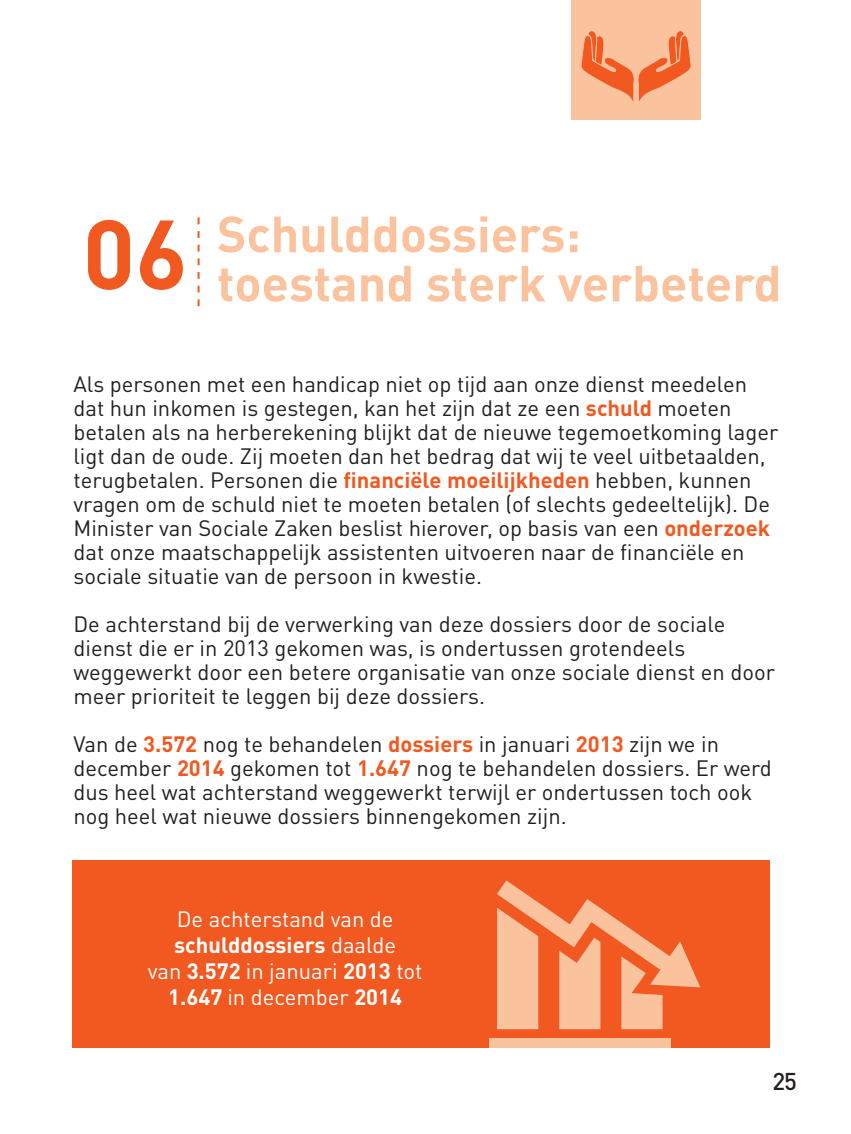
<style>
.page{position:relative;width:851px;height:1134px;background:#fff}
.page>*{position:absolute;margin:0;border:0;box-sizing:border-box;transform-origin:0 0}
.t1{font:700 96.6px "DINOT";color:#f15921}
.t2{font:700 50px/49.2px "DINOT";color:#fbc29e}
.t3{font:500 24px "DINOT";color:#231f20}
.t4{font:22px/24px "DINOT";color:#231f20}
.t5{font:22px/26px "DINOT";color:#fff;text-align:center}
.s1{font-weight:700;color:#f15921}
.s2{font-weight:700}
</style>
<div class="page">
<svg style="left:197px;top:217px;width:2px;height:89px"></svg>
<div style="left:571px;top:0;width:129px;height:119px;background:#fbc29e"></div>
<div style="left:72px;top:860px;width:697px;height:188px;background:#f15921"></div>
<div style="left:489px;top:1038px;width:181px;height:10px;background:#fbc29e"></div>
<svg style="left:497px;top:880px;width:203px;height:149px"></svg>
<svg style="left:581px;top:31px;width:110px;height:71px"></svg>
<h1 class="t1" style="left:83px;top:191px;width:106px">06</h1>
<h2 class="t2" style="left:217px;top:208px;width:566px">Schulddossiers: toestand sterk verbeterd</h2>
<p class="t4" style="left:73px;top:372px;width:706px">Als personen met een handicap niet op tijd aan onze dienst meedelen dat hun inkomen is gestegen, kan het zijn dat ze een <span class="s1">schuld</span> moeten betalen als na herberekening blijkt dat de nieuwe tegemoetkoming lager ligt dan de oude. Zij moeten dan het bedrag dat wij te veel uitbetaalden, terugbetalen. Personen die <span class="s1">financiële moeilijkheden</span> hebben, kunnen vragen om de schuld niet te moeten betalen (of slechts gedeeltelijk). De Minister van Sociale Zaken beslist hierover, op basis van een <span class="s1">onderzoek </span>dat onze maatschappelijk assistenten uitvoeren naar de financiële en sociale situatie van de persoon in kwestie.</p>
<p class="t4" style="left:73px;top:612px;width:702px">De achterstand bij de verwerking van deze dossiers door de sociale dienst die er in 2013 gekomen was, is ondertussen grotendeels weggewerkt door een betere organisatie van onze sociale dienst en door meer prioriteit te leggen bij deze dossiers.</p>
<p class="t4" style="left:73px;top:732px;width:699px">Van de <span class="s1">3.572</span> nog te behandelen <span class="s1">dossiers</span> in januari <span class="s1">2013</span> zijn we in december <span class="s1">2014</span> gekomen tot <span class="s1">1.647</span> nog te behandelen dossiers. Er werd dus heel wat achterstand weggewerkt terwijl er ondertussen toch ook nog heel wat nieuwe dossiers binnengekomen zijn.</p>
<p class="t5" style="left:148px;top:905px;width:276px">De achterstand van de <span class="s2">schulddossiers</span> daalde<br>van <span class="s2">3.572</span> in januari <span class="s2">2013</span> tot<br><span class="s2">1.647</span> in december <span class="s2">2014</span></p>
<p class="t3" style="left:772px;top:1066px;width:26px">25</p>
</div>
